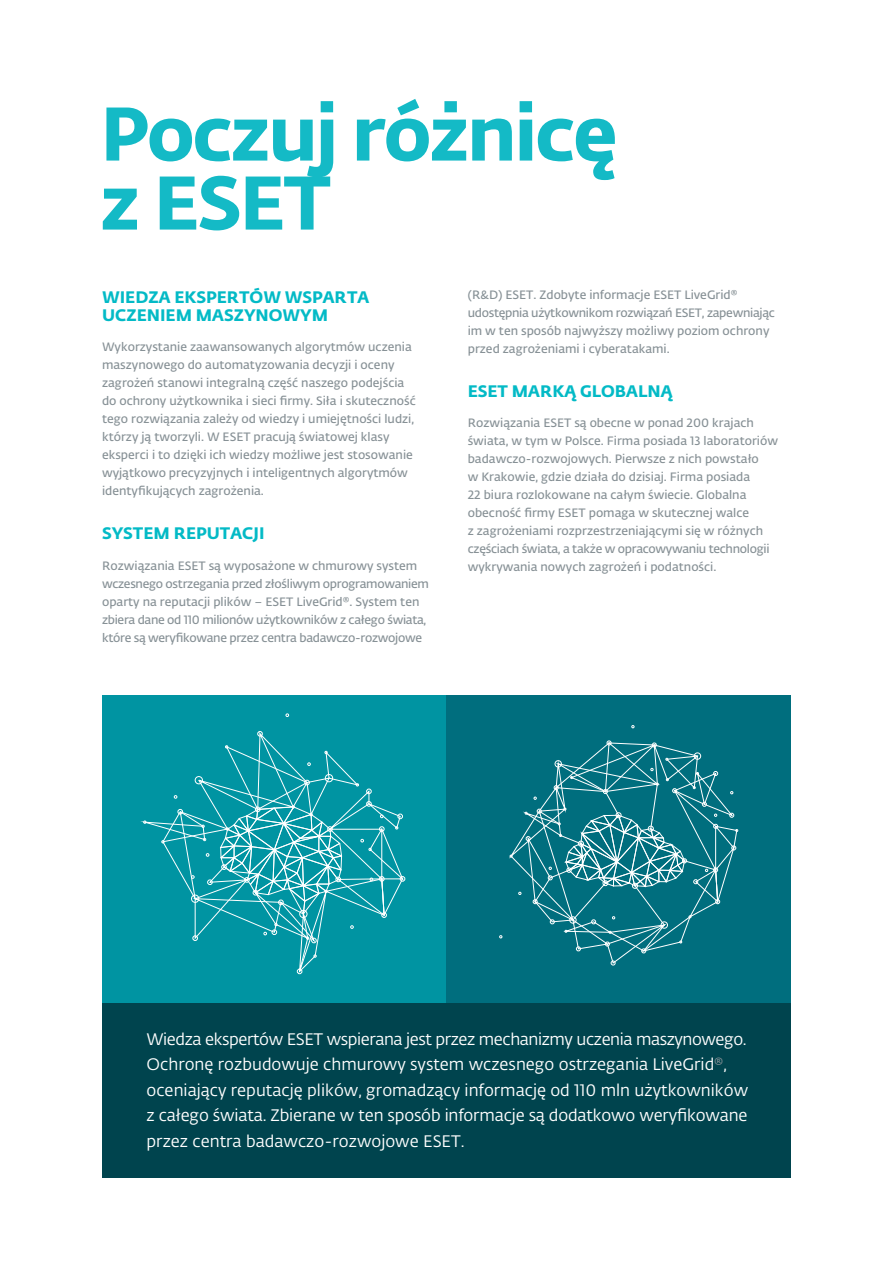
<style>
.page{position:relative;width:893px;height:1263px;background:#fff}
.page>*{position:absolute;margin:0;border:0;box-sizing:border-box;transform-origin:0 0}
.t1{font:75px/69px "Fedra Sans Alt Pro Bold LF";letter-spacing:-.025em;color:#14bac6}
.t2{font:16.5px/25.5px "Fedra Sans Alt Pro Book LF";color:#fff}
.t3{font:16.5px/18px "Fedra Sans Alt Pro Bold LF";color:#03bac6}
.t4{font:12px/18px "Fedra Sans Alt Pro Demi LF";color:#879196}
.t5{font:12px/18px "Fedra Sans Alt Pro Demi LF";letter-spacing:-.025em;color:#879196}
.s1{color:#879196}
</style>
<div class="page">
<div style="left:102px;top:695px;width:344px;height:308px;background:#0094a2"></div>
<div style="left:446px;top:695px;width:345px;height:308px;background:#006e7e"></div>
<div style="left:102px;top:1003px;width:689px;height:175px;background:#00444e"></div>
<svg style="left:286px;top:713px;width:3px;height:4px"></svg>
<svg style="left:140px;top:731px;width:265px;height:244px"></svg>
<div style="left:191px;top:895px;width:8px;height:8px;border:1px solid #fff;border-radius:50%"></div>
<div style="left:299px;top:910px;width:8px;height:8px;border:1px solid #fff;border-radius:50%"></div>
<div style="left:325px;top:774px;width:8px;height:8px;border:1px solid #fff;border-radius:50%"></div>
<div style="left:195px;top:776px;width:8px;height:8px;border:1px solid #fff;border-radius:50%"></div>
<svg style="left:510px;top:740px;width:228px;height:225px"></svg>
<h1 class="t1" style="left:100px;top:94px;width:519px">Poczuj różnicę z ESET</h1>
<h2 class="t3" style="left:102px;top:286px;width:269px">WIEDZA EKSPERTÓW WSPARTA<br>UCZENIEM MASZYNOWYM</h2>
<p class="t4" style="left:102px;top:337px;width:315px">Wykorzystanie zaawansowanych algorytmów uczenia maszynowego do automatyzowania decyzji i oceny zagrożeń stanowi integralną część naszego podejścia do ochrony użytkownika i sieci firmy. Siła i skuteczność tego rozwiązania zależy od wiedzy i umiejętności ludzi, którzy ją tworzyli. W ESET pracują światowej klasy eksperci i to dzięki ich wiedzy możliwe jest stosowanie wyjątkowo precyzyjnych i inteligentnych algorytmów identyfikujących zagrożenia.</p>
<h2 class="t3" style="left:102px;top:523px;width:164px">SYSTEM REPUTACJI</h2>
<p class="t5" style="left:102px;top:556px;width:328px">Rozwiązania ESET są wyposażone w chmurowy system wczesnego ostrzegania przed złośliwym oprogramowaniem oparty na reputacji plików – ESET LiveGrid®. System ten zbiera dane od 110 milionów użytkowników z całego świata, które są weryfikowane przez centra badawczo-rozwojowe</p>
<p class="t4" style="left:468px;top:285px;width:309px">(R&amp;D) ESET. Zdobyte informacje ESET LiveGrid® udostępnia użytkownikom rozwiązań ESET, zapewniając im w ten sposób najwyższy możliwy poziom ochrony przed zagrożeniami i cyberatakami.</p>
<h2 class="t3" style="left:468px;top:380px;width:206px">ESET MARKĄ GLOBALNĄ</h2>
<p class="t4" style="left:468px;top:413px;width:312px">Rozwiązania ESET są obecne w ponad 200 krajach świata, w tym w Polsce. Firma posiada 13 laboratoriów badawczo-rozwojowych. Pierwsze z nich powstało<br>w Krakowie, gdzie działa do dzisiaj. Firma posiada<br>22 biura rozlokowane na całym świecie. Globalna obecność firmy ESET pomaga w skutecznej walce<br>z zagrożeniami rozprzestrzeniającymi się w różnych częściach świata, a także w opracowywaniu technologii wykrywania nowych zagrożeń i podatności.</p>
<p class="t2" style="left:147px;top:1026px;width:603px">Wiedza ekspertów ESET wspierana jest przez mechanizmy uczenia maszynowego.<br>Ochronę rozbudowuje chmurowy system wczesnego ostrzegania LiveGrid<span class="s1">®</span>, oceniający reputację plików, gromadzący informację od 110 mln użytkowników z całego świata. Zbierane w ten sposób informacje są dodatkowo weryfikowane przez centra badawczo-rozwojowe ESET.</p>
</div>
